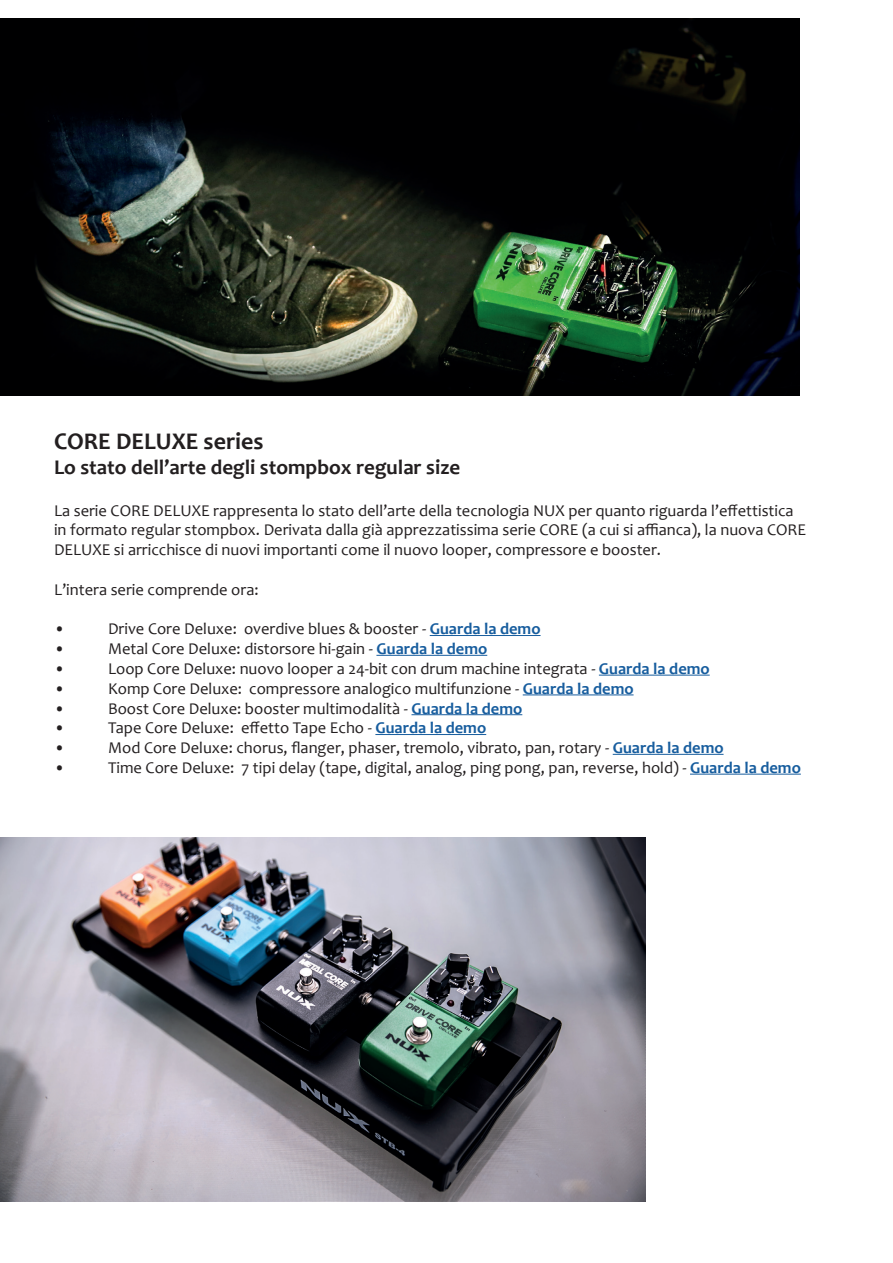
<style>
.page{position:relative;width:893px;height:1263px;background:#fff}
.page>*{position:absolute;margin:0;border:0;box-sizing:border-box;transform-origin:0 0}
.t1{font:700 24px "Candara";color:#231f20}
.t2{font:700 21px "Candara";color:#231f20}
.t3{font:16.5px/19.8px "Candara";color:#231f20}
.s1{font-weight:700;color:#175d9e}
</style>
<div class="page">
<img style="left:0;top:838px;width:646px;height:363px">
<hr style="left:430px;top:635px;width:111px;height:1px;background:#175d9e">
<hr style="left:376px;top:655px;width:111px;height:1px;background:#175d9e">
<hr style="left:599px;top:675px;width:111px;height:1px;background:#175d9e">
<hr style="left:523px;top:695px;width:111px;height:1px;background:#175d9e">
<hr style="left:411px;top:714px;width:111px;height:1px;background:#175d9e">
<hr style="left:375px;top:734px;width:111px;height:1px;background:#175d9e">
<hr style="left:613px;top:754px;width:110px;height:1px;background:#175d9e">
<hr style="left:690px;top:774px;width:111px;height:1px;background:#175d9e">
<img style="left:0;top:18px;width:799px;height:377px">
<h1 class="t1" style="left:54px;top:426px;width:211px">CORE DELUXE series</h1>
<p class="t2" style="left:54px;top:454px;width:408px">Lo stato dell’arte degli stompbox regular size</p>
<p class="t3" style="left:54px;top:500px;width:754px">La serie CORE DELUXE rappresenta lo stato dell’arte della tecnologia NUX per quanto riguarda l’effettistica in formato regular stompbox. Derivata dalla già apprezzatissima serie CORE (a cui si affianca), la nuova CORE<br>DELUXE si arricchisce di nuovi importanti come il nuovo looper, compressore e booster.</p>
<p class="t3" style="left:54px;top:579px;width:206px">L’intera serie comprende ora:</p>
<p class="t3" style="left:54px;top:619px;width:12px">•</p>
<p class="t3" style="left:108px;top:619px;width:434px">Drive Core Deluxe: overdive blues &amp; booster - <span class="s1">Guarda la demo</span></p>
<p class="t3" style="left:54px;top:639px;width:12px">•</p>
<p class="t3" style="left:108px;top:639px;width:381px">Metal Core Deluxe: distorsore hi-gain - <span class="s1">Guarda la demo</span></p>
<p class="t3" style="left:54px;top:659px;width:12px">•</p>
<p class="t3" style="left:108px;top:659px;width:603px">Loop Core Deluxe: nuovo looper a 24-bit con drum machine integrata - <span class="s1">Guarda la demo</span></p>
<p class="t3" style="left:54px;top:678px;width:12px">•</p>
<p class="t3" style="left:108px;top:678px;width:527px">Komp Core Deluxe: compressore analogico multifunzione - <span class="s1">Guarda la demo</span></p>
<p class="t3" style="left:54px;top:698px;width:12px">•</p>
<p class="t3" style="left:108px;top:698px;width:416px">Boost Core Deluxe: booster multimodalità - <span class="s1">Guarda la demo</span></p>
<p class="t3" style="left:54px;top:718px;width:12px">•</p>
<p class="t3" style="left:108px;top:718px;width:380px">Tape Core Deluxe: effetto Tape Echo - <span class="s1">Guarda la demo</span></p>
<p class="t3" style="left:54px;top:738px;width:12px">•</p>
<p class="t3" style="left:108px;top:738px;width:617px">Mod Core Deluxe: chorus, flanger, phaser, tremolo, vibrato, pan, rotary - <span class="s1">Guarda la demo</span></p>
<p class="t3" style="left:54px;top:758px;width:12px">•</p>
<p class="t3" style="left:108px;top:758px;width:694px">Time Core Deluxe: 7 tipi delay (tape, digital, analog, ping pong, pan, reverse, hold) - <span class="s1">Guarda la demo</span></p>
</div>
